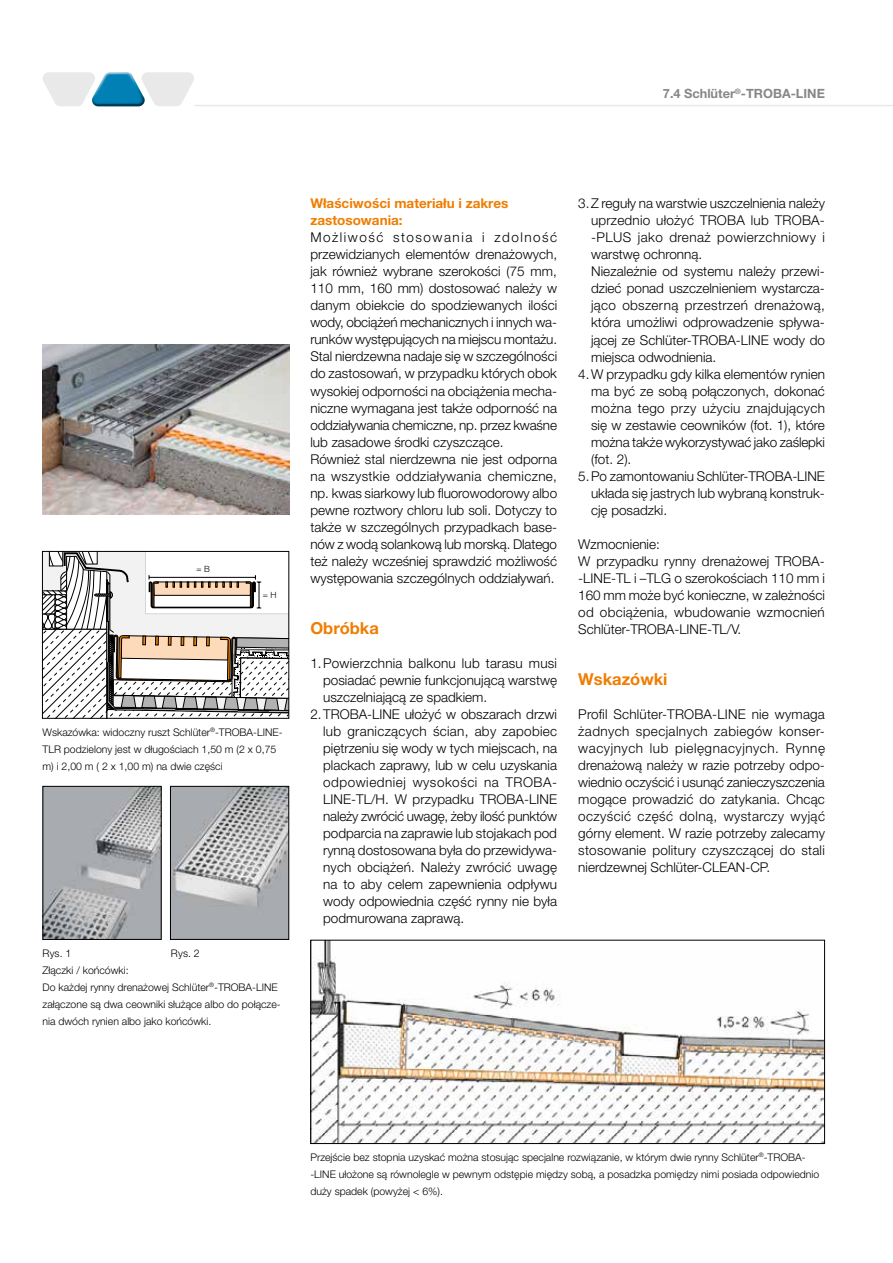
<style>
.page{position:relative;width:893px;height:1263px;background:#fff}
.page>*{position:absolute;margin:0;border:0;box-sizing:border-box;transform-origin:0 0}
.t1{font:700 16.5px "Helvetica Neue LT Pro";color:#ef7d00}
.t2{font:300 13.5px/17px "Helvetica Neue LT Pro";color:#000}
.t3{font:300 13.5px "Helvetica Neue LT Pro";letter-spacing:.02em;color:#000}
.t4{font:700 13.5px/17px "Helvetica Neue LT Pro";color:#ef7d00}
.t5{font:300 13.5px "Helvetica Neue LT Pro";letter-spacing:.025em;color:#000}
.t6{font:300 13.5px "Helvetica Neue LT Pro";letter-spacing:.03em;color:#000}
.t7{font:300 13.5px "Helvetica Neue LT Pro";letter-spacing:.04em;color:#000}
.t8{font:700 12.75px "Helvetica Neue LT Pro";color:#878787}
.t9{font:300 10.5px/17px "Helvetica Neue LT Pro";color:#000}
.t10{font:300 8.55px "Helvetica Neue LT Pro";color:#000}
</style>
<div class="page">
<hr style="left:194px;top:105px;width:699px;height:1px;background:#e9e9e9">
<svg style="left:43px;top:72px;width:151px;height:34px"></svg>
<img style="left:312px;top:942px;width:511px;height:200px">
<div style="left:310px;top:940px;width:515px;height:204px;border:1px solid #000"></div>
<img style="left:45px;top:788px;width:115px;height:150px">
<div style="left:43px;top:786px;width:119px;height:154px;border:1px solid #000"></div>
<img style="left:172px;top:788px;width:115px;height:150px">
<div style="left:170px;top:786px;width:119px;height:154px;border:1px solid #000"></div>
<svg style="left:44px;top:551px;width:246px;height:168px"></svg>
<div style="left:42px;top:551px;width:247px;height:168px;border:1px solid #000"></div>
<img style="left:43px;top:344px;width:246px;height:170px">
<p class="t8" style="left:663px;top:86px;width:164px">7.4 Schlüter<sup>®</sup>-TROBA-LINE</p>
<p class="t10" style="left:197px;top:564px;width:15px">= B</p>
<p class="t10" style="left:263px;top:589px;width:15px">= H</p>
<p class="t9" style="left:43px;top:723px;width:242px">Wskazówka: widoczny ruszt Schlüter<sup>®</sup>-TROBA-LINE-<br>TLR podzielony jest w długościach 1,50 m (2 x 0,75 m) i 2,00 m ( 2 x 1,00 m) na dwie części</p>
<p class="t9" style="left:43px;top:944px;width:30px">Rys. 1</p>
<p class="t9" style="left:171px;top:944px;width:30px">Rys. 2</p>
<p class="t9" style="left:43px;top:961px;width:240px">Złączki / końcówki:<br>Do każdej rynny drenażowej Schlüter<sup>®</sup>-TROBA-LINE załączone są dwa ceowniki służące albo do połącze&shy;nia dwóch rynien albo jako końcówki.</p>
<p class="t4" style="left:310px;top:195px;width:200px">Właściwości materiału i zakres zastosowania:</p>
<p class="t2" style="left:310px;top:229px;width:248px">Możliwość stosowania i zdolność przewidzianych elementów drenażowych, jak również wybrane szerokości (75 mm, 110 mm, 160 mm) dostosować należy w danym obiekcie do spodziewanych ilości wody, obciążeń mechanicznych i innych wa&shy;runków występujących na miejscu montażu.<br>Stal nierdzewna nadaje się w szczególności do zastosowań, w przypadku których obok wysokiej odporności na obciążenia mecha&shy;niczne wymagana jest także odporność na oddziaływania chemiczne, np. przez kwaśne lub zasadowe środki czyszczące.<br>Również stal nierdzewna nie jest odporna na wszystkie oddziaływania chemiczne, np. kwas siarkowy lub fluorowodorowy albo pewne roztwory chloru lub soli. Dotyczy to także w szczególnych przypadkach base&shy;nów z wodą solankową lub morską. Dlatego też należy wcześniej sprawdzić możliwość występowania szczególnych oddziaływań.</p>
<p class="t1" style="left:310px;top:617px;width:70px">Obróbka</p>
<p class="t2" style="left:310px;top:654px;width:248px">1.Powierzchnia balkonu lub tarasu musi</p>
<p class="t2" style="left:323px;top:671px;width:235px">posiadać pewnie funkcjonującą warstwę</p>
<p class="t2" style="left:323px;top:688px;width:166px">uszczelniającą ze spadkiem.</p>
<p class="t2" style="left:310px;top:705px;width:248px">2.TROBA-LINE ułożyć w obszarach drzwi</p>
<p class="t3" style="left:323px;top:723px;width:236px">lub graniczących ścian, aby zapobiec</p>
<p class="t2" style="left:323px;top:739px;width:235px">piętrzeniu się wody w tych miejscach, na</p>
<p class="t2" style="left:323px;top:756px;width:235px">plackach zaprawy, lub w celu uzyskania</p>
<p class="t7" style="left:323px;top:774px;width:236px">odpowiedniej wysokości na TROBA-</p>
<p class="t2" style="left:323px;top:790px;width:235px">LINE-TL/H. W przypadku TROBA-LINE</p>
<p class="t2" style="left:323px;top:807px;width:236px">należy zwrócić uwagę, żeby ilość punktów</p>
<p class="t2" style="left:323px;top:824px;width:235px">podparcia na zaprawie lub stojakach pod</p>
<p class="t2" style="left:323px;top:841px;width:235px">rynną dostosowana była do przewidywa-</p>
<p class="t2" style="left:323px;top:858px;width:235px">nych obciążeń. Należy zwrócić uwagę</p>
<p class="t2" style="left:323px;top:875px;width:235px">na to aby celem zapewnienia odpływu</p>
<p class="t2" style="left:323px;top:892px;width:235px">wody odpowiednia część rynny nie była</p>
<p class="t2" style="left:323px;top:909px;width:143px">podmurowana zaprawą.</p>
<p class="t2" style="left:578px;top:195px;width:248px">3.Z reguły na warstwie uszczelnienia należy</p>
<p class="t2" style="left:591px;top:212px;width:235px">uprzednio ułożyć TROBA lub TROBA-</p>
<p class="t6" style="left:591px;top:229px;width:235px">-PLUS jako drenaż powierzchniowy i</p>
<p class="t2" style="left:591px;top:246px;width:113px">warstwę ochronną.</p>
<p class="t2" style="left:591px;top:263px;width:235px">Niezależnie od systemu należy przewi-</p>
<p class="t2" style="left:591px;top:280px;width:235px">dzieć ponad uszczelnieniem wystarcza-</p>
<p class="t5" style="left:591px;top:297px;width:235px">jąco obszerną przestrzeń drenażową,</p>
<p class="t2" style="left:591px;top:314px;width:235px">która umożliwi odprowadzenie spływa-</p>
<p class="t2" style="left:591px;top:331px;width:235px">jącej ze Schlüter-TROBA-LINE wody do</p>
<p class="t2" style="left:591px;top:348px;width:127px">miejsca odwodnienia.</p>
<p class="t2" style="left:578px;top:365px;width:248px">4.W przypadku gdy kilka elementów rynien</p>
<p class="t2" style="left:591px;top:382px;width:235px">ma być ze sobą połączonych, dokonać</p>
<p class="t3" style="left:591px;top:399px;width:235px">można tego przy użyciu znajdujących</p>
<p class="t2" style="left:591px;top:416px;width:235px">się w zestawie ceowników (fot. 1), które</p>
<p class="t2" style="left:591px;top:433px;width:235px">można także wykorzystywać jako zaślepki</p>
<p class="t2" style="left:591px;top:450px;width:42px">(fot. 2).</p>
<p class="t2" style="left:578px;top:467px;width:248px">5.Po zamontowaniu Schlüter-TROBA-LINE</p>
<p class="t2" style="left:591px;top:484px;width:235px">układa się jastrych lub wybraną konstruk-</p>
<p class="t2" style="left:591px;top:501px;width:78px">cję posadzki.</p>
<p class="t2" style="left:578px;top:535px;width:248px">Wzmocnienie:<br>W przypadku rynny drenażowej TROBA--LINE-TL i –TLG o szerokościach 110 mm i<br>160 mm może być konieczne, w zależności od obciążenia, wbudowanie wzmocnień<br>Schlüter-TROBA-LINE-TL/V.</p>
<p class="t1" style="left:578px;top:668px;width:91px">Wskazówki</p>
<p class="t2" style="left:578px;top:705px;width:248px;text-align:justify">Profil Schlüter-TROBA-LINE nie wymaga żadnych specjalnych zabiegów konser&shy;wacyjnych lub pielęgnacyjnych. Rynnę drenażową należy w razie potrzeby odpo&shy;wiednio oczyścić i usunąć zanieczyszczenia mogące prowadzić do zatykania. Chcąc oczyścić część dolną, wystarczy wyjąć górny element. W razie potrzeby zalecamy stosowanie politury czyszczącej do stali nierdzewnej Schlüter-CLEAN-CP.</p>
<p class="t9" style="left:310px;top:1148px;width:510px">Przejście bez stopnia uzyskać można stosując specjalne rozwiązanie, w którym dwie rynny Schlüter<sup>®</sup>-TROBA--LINE ułożone są równolegle w pewnym odstępie między sobą, a posadzka pomiędzy nimi posiada odpowiednio duży spadek (powyżej &lt; 6%).</p>
</div>
